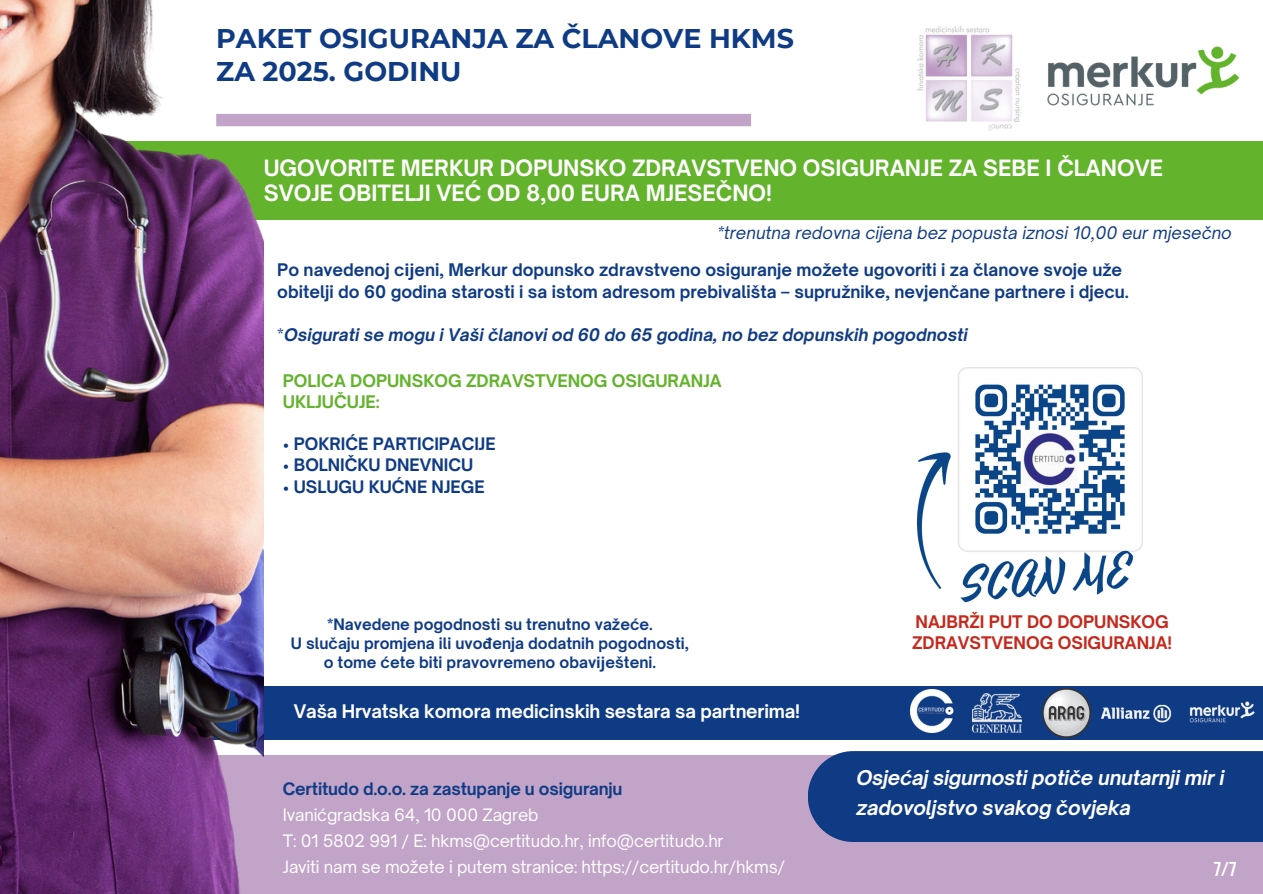
<style>
.page{position:relative;width:1263px;height:894px;background:#fff}
.page>*{position:absolute;margin:0;border:0;box-sizing:border-box;transform-origin:0 0}
.t1{font:700 27px/32.7px "Montserrat";color:#0f3b85}
.t2{font:700 21.45px/24.8px "Open Sauce One";color:#fff}
.t3{font:700 19.95px "Bebas Neue";color:#fff}
.t4{font:italic 700 19.35px/30.3px "Open Sauce One";letter-spacing:-.01em;color:#fff}
.t5{font:700 17.85px "Open Sauce One";letter-spacing:-.01em;color:#fff}
.t6{font:700 16.65px/21.3px "Open Sauce One";color:#0f3b85}
.t7{font:italic 700 16.65px "Open Sauce One";color:#0f3b85}
.t8{font:italic 16.65px "Open Sauce One";color:#0f3b85}
.t9{font:700 16.65px/21.3px "Open Sauce One";color:#63b32c}
.t10{font:700 16.65px "Open Sauce One";color:#c5281c}
.t11{font:700 16.5px "Open Sauce One";color:#0f3b85}
.t12{font:16.35px/25.8px "Open Sauce One";letter-spacing:-.01em;color:#fff}
.t13{font:700 15.15px "Open Sauce One";color:#0f3b85}
.s1{font-family:"Noto Sans"}
.s2{font-weight:400;font-style:normal}
.s3{font-weight:700;color:#0f3b85}
</style>
<div class="page">
<div style="left:0;top:686px;width:1263px;height:53px;background:#0f3b85"></div>
<img style="left:973px;top:693px;width:48px;height:39px">
<img style="left:1098px;top:704px;width:76px;height:36px">
<img style="left:911px;top:689px;width:42px;height:43px">
<img style="left:1042px;top:688px;width:48px;height:48px">
<div style="left:216px;top:114px;width:535px;height:12px;background:#c1a4c7"></div>
<div style="left:8px;top:754px;width:1255px;height:139px;background:#c1a4c7"></div>
<img style="left:917px;top:27px;width:104px;height:103px">
<div style="left:0;top:142px;width:1263px;height:78px;background:#63b32c"></div>
<img style="left:0;top:0;width:263px;height:893px">
<div style="left:808px;top:751px;width:455px;height:90px;background:#0f3b85"></div>
<img style="left:1047px;top:46px;width:193px;height:60px">
<img style="left:1189px;top:701px;width:66px;height:22px">
<img style="left:918px;top:367px;width:225px;height:236px">
<p class="t1" style="left:216px;top:22px;width:579px">PAKET OSIGURANJA ZA ČLANOVE HKMS<br>ZA 2025. GODINU</p>
<p class="t2" style="left:264px;top:156px;width:901px">UGOVORITE MERKUR DOPUNSKO ZDRAVSTVENO OSIGURANJE ZA SEBE I ČLANOVE<br>SVOJE OBITELJI VEĆ OD 8,00 EURA MJESEČNO!</p>
<p class="t8" style="left:717px;top:222px;width:516px">*trenutna redovna cijena bez popusta iznosi 10,00 eur mjesečno</p>
<h1 class="t6" style="left:277px;top:259px;width:853px">Po navedenoj c<span class="s1">ĳ</span>eni, Merkur dopunsko zdravstveno osiguranje možete ugovoriti i za članove svoje uže obitelji do 60 godina starosti i sa istom adresom prebivališta – supružnike, nevjenčane partnere i djecu.</h1>
<p class="t7" style="left:277px;top:324px;width:692px"><span class="s2">*</span>Osigurati se mogu i Vaši članovi od 60 do 65 godina, no bez dopunskih pogodnosti</p>
<p class="t9" style="left:283px;top:369px;width:440px">POLICA DOPUNSKOG ZDRAVSTVENOG OSIGURANJA<br>UKLJUČUJE:</p>
<h4 class="t11" style="left:283px;top:433px;width:214px">• POKRIĆE PARTICIPACIJE</h4>
<h4 class="t11" style="left:283px;top:454px;width:192px">• BOLNIČKU DNEVNICU</h4>
<h4 class="t11" style="left:283px;top:476px;width:203px">• USLUGU KUĆNE NJEGE</h4>
<p class="t13" style="left:327px;top:614px;width:327px">*Navedene pogodnosti su trenutno važeće.</p>
<h4 class="t13" style="left:291px;top:633px;width:399px">U slučaju promjena ili uvo<span class="s1">đ</span>enja dodatnih pogodnosti,</h4>
<p class="t13" style="left:324px;top:653px;width:334px">o tome ćete biti pravovremeno obav<span class="s1">ĳ</span>ešteni.</p>
<p class="t5" style="left:294px;top:699px;width:508px">Vaša Hrvatska komora medicinskih sestara sa partnerima!</p>
<p class="t12" style="left:283px;top:776px;width:504px"><span class="s3">Certitudo d.o.o. za zastupanje u osiguranju<br></span>Ivanićgradska 64, 10 000 Zagreb<br>T: 01 5802 991 / E: hkms@certitudo.hr, info@certitudo.hr<br>Javiti nam se možete i putem stranice: https://certitudo.hr/hkms/</p>
<p class="t10" style="left:915px;top:611px;width:255px">NAJBRŽI PUT DO DOPUNSKOG</p>
<p class="t10" style="left:912px;top:632px;width:262px">ZDRAVSTVENOG OSIGURANJA!</p>
<h5 class="t4" style="left:856px;top:762px;width:369px">Osjećaj sigurnosti potiče unutarnji mir i zadovoljstvo svakog čovjeka</h5>
<h2 class="t3" style="left:1213px;top:860px;width:25px">7/7</h2>
</div>
